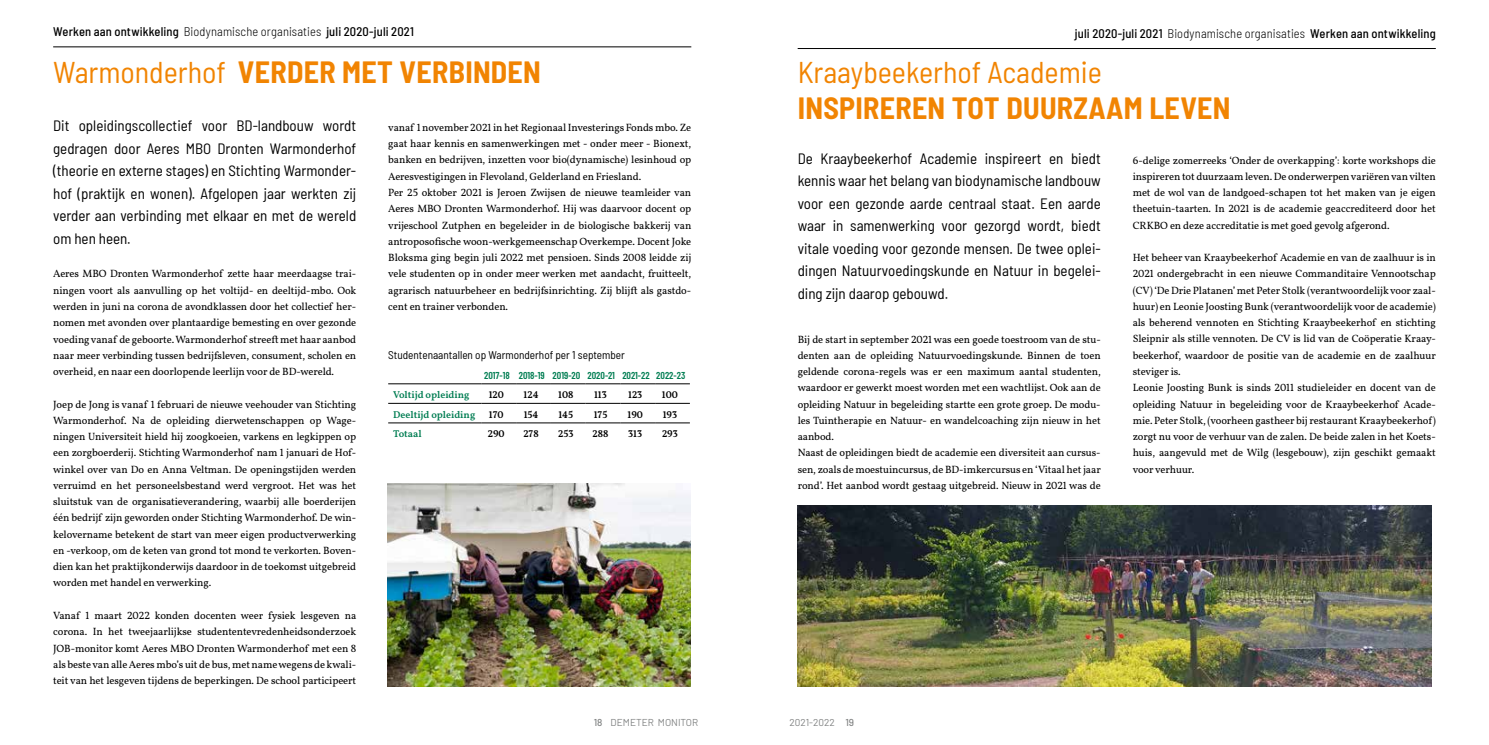
<style>
.page{position:relative;width:1489px;height:745px;background:#fff}
.page>*{position:absolute;margin:0;border:0;box-sizing:border-box;transform-origin:0 0}
.t1{font:700 semi-condensed 30px "Barlow";letter-spacing:.01em;color:#f18402}
.t2{font:semi-condensed 30px "Barlow";color:#f18402}
.t3{font:semi-condensed 15px/22.5px "Barlow";color:#000;text-align:justify}
.t4{font:500 semi-condensed 12.5px "Barlow";letter-spacing:.01em;color:#000}
.t5{font:semi-condensed 11.25px "Barlow";color:#000}
.t6{font:10.62px/16.2px "Demeter Vollkorn";letter-spacing:-.01em;color:#000;text-align:justify}
.t7{font:600 10px "Demeter Vollkorn";color:#000}
.t8{font:600 10px "Barlow Condensed";color:#007d52}
.t9{font:600 10px "Demeter Vollkorn";color:#007d52}
.t10{font:10px "Barlow";color:#818383}
.s1{font-weight:300}
.s2{font-weight:400}
.s3{font-weight:500}
</style>
<div class="page">
<hr style="left:388px;top:383px;width:93px;height:1px;background:#000">
<hr style="left:481px;top:383px;width:35px;height:1px;background:#000">
<hr style="left:516px;top:383px;width:35px;height:1px;background:#000">
<hr style="left:551px;top:383px;width:34px;height:1px;background:#000">
<hr style="left:585px;top:383px;width:35px;height:1px;background:#000">
<hr style="left:620px;top:383px;width:35px;height:1px;background:#000">
<hr style="left:655px;top:383px;width:35px;height:1px;background:#000">
<hr style="left:388px;top:403px;width:93px;height:1px;background:#000">
<hr style="left:481px;top:403px;width:35px;height:1px;background:#000">
<hr style="left:516px;top:403px;width:35px;height:1px;background:#000">
<hr style="left:551px;top:403px;width:34px;height:1px;background:#000">
<hr style="left:585px;top:403px;width:35px;height:1px;background:#000">
<hr style="left:620px;top:403px;width:35px;height:1px;background:#000">
<hr style="left:655px;top:403px;width:35px;height:1px;background:#000">
<hr style="left:388px;top:422px;width:93px;height:1px;background:#000">
<hr style="left:481px;top:422px;width:35px;height:1px;background:#000">
<hr style="left:516px;top:422px;width:35px;height:1px;background:#000">
<hr style="left:551px;top:422px;width:34px;height:1px;background:#000">
<hr style="left:585px;top:422px;width:35px;height:1px;background:#000">
<hr style="left:620px;top:422px;width:35px;height:1px;background:#000">
<hr style="left:655px;top:422px;width:35px;height:1px;background:#000">
<img style="left:388px;top:483px;width:303px;height:202px">
<img style="left:797px;top:505px;width:634px;height:180px">
<hr style="left:797px;top:48px;width:638px;height:1px;background:#000">
<hr style="left:53px;top:46px;width:638px;height:1px;background:#000">
<p class="t4" style="left:53px;top:22px;width:362px">Werken aan ontwikkeling <span class="s1">Biodynamische organisaties</span> juli 2020-juli 2021</p>
<p class="t4" style="left:1074px;top:24px;width:362px">juli 2020-juli 2021 <span class="s1">Biodynamische organisaties</span> Werken aan ontwikkeling</p>
<h1 class="t1" style="left:53px;top:51px;width:489px"><span class="s2">Warmonderhof</span> VERDER MET VERBINDEN</h1>
<p class="t3" style="left:53px;top:113px;width:304px">Dit opleidingscollectief voor BD-landbouw wordt gedragen door Aeres MBO Dronten Warmonderhof (theorie en externe stages) en Stichting Warmonder&shy;hof (praktijk en wonen). Afgelopen jaar werkten zij verder aan verbinding met elkaar en met de wereld om hen heen.</p>
<p class="t6" style="left:53px;top:265px;width:304px">Aeres MBO Dronten Warmonderhof zette haar meerdaagse trai&shy;ningen voort als aanvulling op het voltijd- en deeltijd-mbo. Ook werden in juni na corona de avondklassen door het collectief her&shy;nomen met avonden over plantaardige bemesting en over gezonde voeding vanaf de geboorte. Warmonderhof streeft met haar aanbod naar meer verbinding tussen bedrijfsleven, consument, scholen en overheid, en naar een doorlopende leerlijn voor de BD-wereld.</p>
<p class="t6" style="left:53px;top:395px;width:304px">Joep de Jong is vanaf 1 februari de nieuwe veehouder van Stichting Warmonderhof. Na de opleiding dierwetenschappen op Wage&shy;ningen Universiteit hield hij zoogkoeien, varkens en legkippen op een zorgboerderij. Stichting Warmonderhof nam 1 januari de Hof&shy;winkel over van Do en Anna Veltman. De openingstijden werden verruimd en het personeelsbestand werd vergroot. Het was het sluitstuk van de organisatieverandering, waarbij alle boerderijen één bedrijf zijn geworden onder Stichting Warmonderhof. De win&shy;kelovername betekent de start van meer eigen productverwerking en -verkoop, om de keten van grond tot mond te verkorten. Boven&shy;dien kan het praktijkonderwijs daardoor in de toekomst uitgebreid worden met handel en verwerking.</p>
<p class="t6" style="left:53px;top:606px;width:304px">Vanaf 1 maart 2022 konden docenten weer fysiek lesgeven na corona. In het tweejaarlijkse studententevredenheidsonderzoek JOB-monitor komt Aeres MBO Dronten Warmonderhof met een 8 als beste van alle Aeres mbo’s uit de bus, met name wegens de kwali&shy;teit van het lesgeven tijdens de beperkingen. De school participeert</p>
<p class="t6" style="left:388px;top:118px;width:304px;text-align:left">vanaf 1 november 2021 in het Regionaal Investerings Fonds mbo. Ze gaat haar kennis en samenwerkingen met - onder meer - Bionext, banken en bedrijven, inzetten voor bio(dynamische) lesinhoud op Aeresvestigingen in Flevoland, Gelderland en Friesland.<br>Per 25 oktober 2021 is Jeroen Zwijsen de nieuwe teamleider van Aeres MBO Dronten Warmonderhof. Hij was daarvoor docent op vrijeschool Zutphen en begeleider in de biologische bakkerij van antroposofische woon-werkgemeenschap Overkempe. Docent Joke Bloksma ging begin juli 2022 met pensioen. Sinds 2008 leidde zij vele studenten op in onder meer werken met aandacht, fruitteelt, agrarisch natuurbeheer en bedrijfsinrichting. Zij blijft als gastdo&shy;cent en trainer verbonden.</p>
<p class="t5" style="left:388px;top:346px;width:238px">Studentenaantallen op Warmonderhof per 1 september</p>
<p class="t8" style="left:484px;top:368px;width:203px">2017-18 2018-19 2019-20 2020-21 2021-22 2022-23</p>
<p class="t9" style="left:393px;top:387px;width:78px">Voltijd opleiding</p>
<p class="t7" style="left:488px;top:387px;width:17px">120</p>
<p class="t7" style="left:523px;top:387px;width:16px">124</p>
<p class="t7" style="left:558px;top:387px;width:17px">108</p>
<p class="t7" style="left:594px;top:387px;width:14px">113</p>
<p class="t7" style="left:628px;top:387px;width:16px">123</p>
<p class="t7" style="left:662px;top:387px;width:18px">100</p>
<p class="t9" style="left:393px;top:407px;width:84px">Deeltijd opleiding</p>
<p class="t7" style="left:489px;top:407px;width:16px">170</p>
<p class="t7" style="left:523px;top:407px;width:16px">154</p>
<p class="t7" style="left:558px;top:407px;width:16px">145</p>
<p class="t7" style="left:593px;top:407px;width:15px">175</p>
<p class="t7" style="left:627px;top:407px;width:17px">190</p>
<p class="t7" style="left:662px;top:407px;width:16px">193</p>
<p class="t9" style="left:393px;top:426px;width:30px">Totaal</p>
<p class="t7" style="left:488px;top:426px;width:18px">290</p>
<p class="t7" style="left:523px;top:426px;width:17px">278</p>
<p class="t7" style="left:558px;top:426px;width:17px">253</p>
<p class="t7" style="left:592px;top:426px;width:17px">288</p>
<p class="t7" style="left:628px;top:426px;width:16px">313</p>
<p class="t7" style="left:662px;top:426px;width:17px">293</p>
<h1 class="t2" style="left:797px;top:51px;width:306px">Kraaybeekerhof Academie</h1>
<h1 class="t1" style="left:797px;top:87px;width:434px">INSPIREREN TOT DUURZAAM LEVEN</h1>
<p class="t3" style="left:797px;top:146px;width:304px">De Kraaybeekerhof Academie inspireert en biedt kennis waar het belang van biodynamische landbouw voor een gezonde aarde centraal staat. Een aarde waar in samenwerking voor gezorgd wordt, biedt vitale voeding voor gezonde mensen. De twee oplei&shy;dingen Natuurvoedingskunde en Natuur in begelei&shy;ding zijn daarop gebouwd.</p>
<p class="t6" style="left:797px;top:330px;width:304px;text-align:left">Bij de start in september 2021 was een goede toestroom van de stu&shy;denten aan de opleiding Natuurvoedingskunde. Binnen de toen geldende corona-regels was er een maximum aantal studenten, waardoor er gewerkt moest worden met een wachtlijst. Ook aan de opleiding Natuur in begeleiding startte een grote groep. De modu&shy;les Tuintherapie en Natuur- en wandelcoaching zijn nieuw in het aanbod.<br>Naast de opleidingen biedt de academie een diversiteit aan cursus&shy;sen, zoals de moestuincursus, de BD-imkercursus en ‘Vitaal het jaar rond’. Het aanbod wordt gestaag uitgebreid. Nieuw in 2021 was de</p>
<p class="t6" style="left:1132px;top:151px;width:304px">6-delige zomerreeks ‘Onder de overkapping’: korte workshops die inspireren tot duurzaam leven. De onderwerpen variëren van vilten met de wol van de landgoed-schapen tot het maken van je eigen theetuin-taarten. In 2021 is de academie geaccrediteerd door het CRKBO en deze accreditatie is met goed gevolg afgerond.</p>
<p class="t6" style="left:1132px;top:248px;width:304px;text-align:left">Het beheer van Kraaybeekerhof Academie en van de zaalhuur is in 2021 ondergebracht in een nieuwe Commanditaire Vennootschap (CV) ‘De Drie Platanen’ met Peter Stolk (verantwoordelijk voor zaal&shy;huur) en Leonie Joosting Bunk (verantwoordelijk voor de academie) als beherend vennoten en Stichting Kraaybeekerhof en stichting Sleipnir als stille vennoten. De CV is lid van de Coöperatie Kraay&shy;beekerhof, waardoor de positie van de academie en de zaalhuur steviger is.<br>Leonie Joosting Bunk is sinds 2011 studieleider en docent van de opleiding Natuur in begeleiding voor de Kraaybeekerhof Acade&shy;mie. Peter Stolk, (voorheen gastheer bij restaurant Kraaybeekerhof) zorgt nu voor de verhuur van de zalen. De beide zalen in het Koets&shy;huis, aangevuld met de Wilg (lesgebouw), zijn geschikt gemaakt voor verhuur.</p>
<p class="t10" style="left:593px;top:714px;width:106px"><span class="s3">18</span> DEMETER MONITOR</p>
<p class="t10" style="left:789px;top:714px;width:66px">2021-2022 <span class="s3">19</span></p>
</div>
